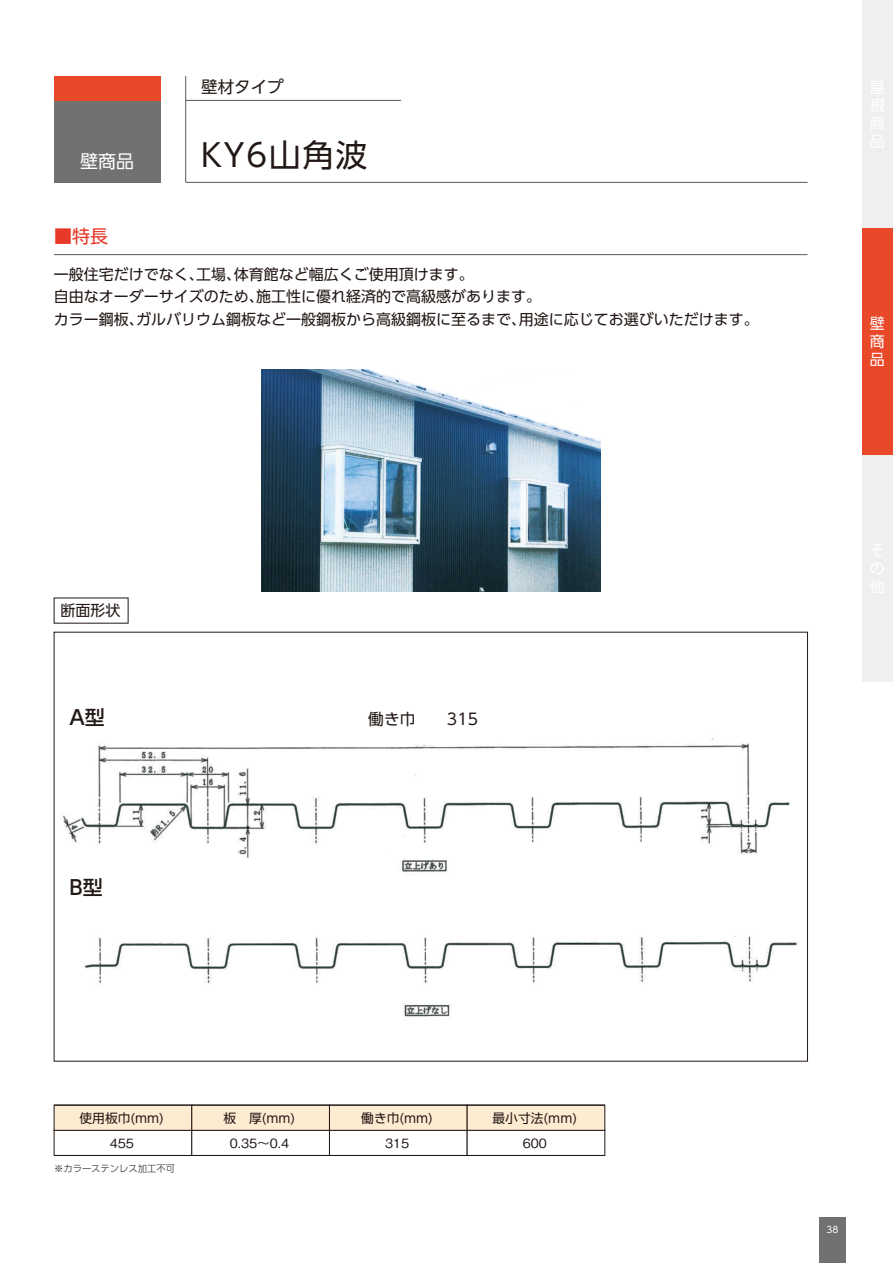
<style>
.page{position:relative;width:893px;height:1263px;background:#fff}
.page>*{position:absolute;margin:0;border:0;box-sizing:border-box;transform-origin:0 0}
.t1{font:31.5px "UD Shin Go Pro";letter-spacing:.06em;color:#221815}
.t2{font:500 20.1px "UD Shin Go Pro";color:#221815}
.t3{font:18px "UD Shin Go Pro";color:#fff}
.t4{font:18px "UD Shin Go Pro";color:#e83828}
.t5{font:16.5px "UD Shin Go Pro";color:#221815}
.t6{font:15.75px "UD Shin Go Pro";color:#221815}
.t7{font:15px/22.5px "UD Shin Go Pro";color:#221815}
.t8{font:15px/18px "UD Shin Go Pro";color:#fff;text-align:justify}
.t9{font:12.75px "UD Shin Go Pro";color:#221815}
.t10{font:500 12.75px "Gothic BBB Pro";color:#221815}
.t11{font:300 9.3px "UD Shin Go Pro";color:#221815}
.t12{font:9px "UD Shin Go Pro";color:#fff}
</style>
<div class="page">
<div style="left:862px;top:0;width:31px;height:228px;background:#efefef"></div>
<div style="left:862px;top:228px;width:31px;height:227px;background:#e94829"></div>
<div style="left:862px;top:455px;width:31px;height:227px;background:#efefef"></div>
<div style="left:819px;top:1217px;width:27px;height:46px;background:#727171"></div>
<div style="left:54px;top:76px;width:106px;height:106px;background:#727171"></div>
<div style="left:54px;top:76px;width:106px;height:24px;background:#e94829"></div>
<hr style="left:185px;top:76px;width:1px;height:106px;background:#595757">
<hr style="left:186px;top:100px;width:215px;height:1px;background:#595757">
<hr style="left:186px;top:182px;width:621px;height:1px;background:#595757">
<hr style="left:54px;top:254px;width:753px;height:1px;background:#595757">
<img style="left:53px;top:730px;width:746px;height:300px">
<svg style="left:54px;top:1106px;width:551px;height:49px"></svg>
<hr style="left:54px;top:1104px;width:551px;height:2px;background:#221815">
<hr style="left:54px;top:1155px;width:551px;height:1px;background:#221815">
<img style="left:261px;top:370px;width:339px;height:221px">
<p class="t3" style="left:80px;top:147px;width:55px">壁商品</p>
<p class="t4" style="left:54px;top:221px;width:55px">■特長</p>
<p class="t5" style="left:201px;top:73px;width:84px">壁材タイプ</p>
<h1 class="t1" style="left:201px;top:129px;width:168px">KY6山角波</h1>
<p class="t7" style="left:54px;top:263px;width:706px">一般住宅だけでなく、工場、体育館など幅広くご使用頂けます。<br>自由なオーダーサイズのため、施工性に優れ経済的で高級感があります。<br>カラー鋼板、ガルバリウム鋼板など一般鋼板から高級鋼板に至るまで、用途に応じてお選びいただけます。</p>
<p class="t8" style="left:870px;top:314px;width:16px">壁商品</p>
<p class="t7" style="left:61px;top:599px;width:62px">断面形状</p>
<h2 class="t2" style="left:70px;top:701px;width:37px">A型</h2>
<p class="t6" style="left:368px;top:706px;width:111px">働き巾　　315</p>
<h2 class="t2" style="left:70px;top:871px;width:35px">B型</h2>
<p class="t9" style="left:80px;top:1108px;width:86px">使用板巾(mm)</p>
<p class="t9" style="left:224px;top:1108px;width:73px">板　厚(mm)</p>
<p class="t9" style="left:361px;top:1108px;width:73px">働き巾(mm)</p>
<p class="t9" style="left:493px;top:1108px;width:86px">最小寸法(mm)</p>
<p class="t11" style="left:54px;top:1161px;width:122px">※カラーステンレス加工不可</p>
<p class="t10" style="left:110px;top:1133px;width:26px">455</p>
<p class="t10" style="left:230px;top:1133px;width:61px">0.35～0.4</p>
<p class="t10" style="left:385px;top:1133px;width:26px">315</p>
<p class="t10" style="left:523px;top:1133px;width:26px">600</p>
<p class="t12" style="left:827px;top:1222px;width:13px">38</p>
</div>
